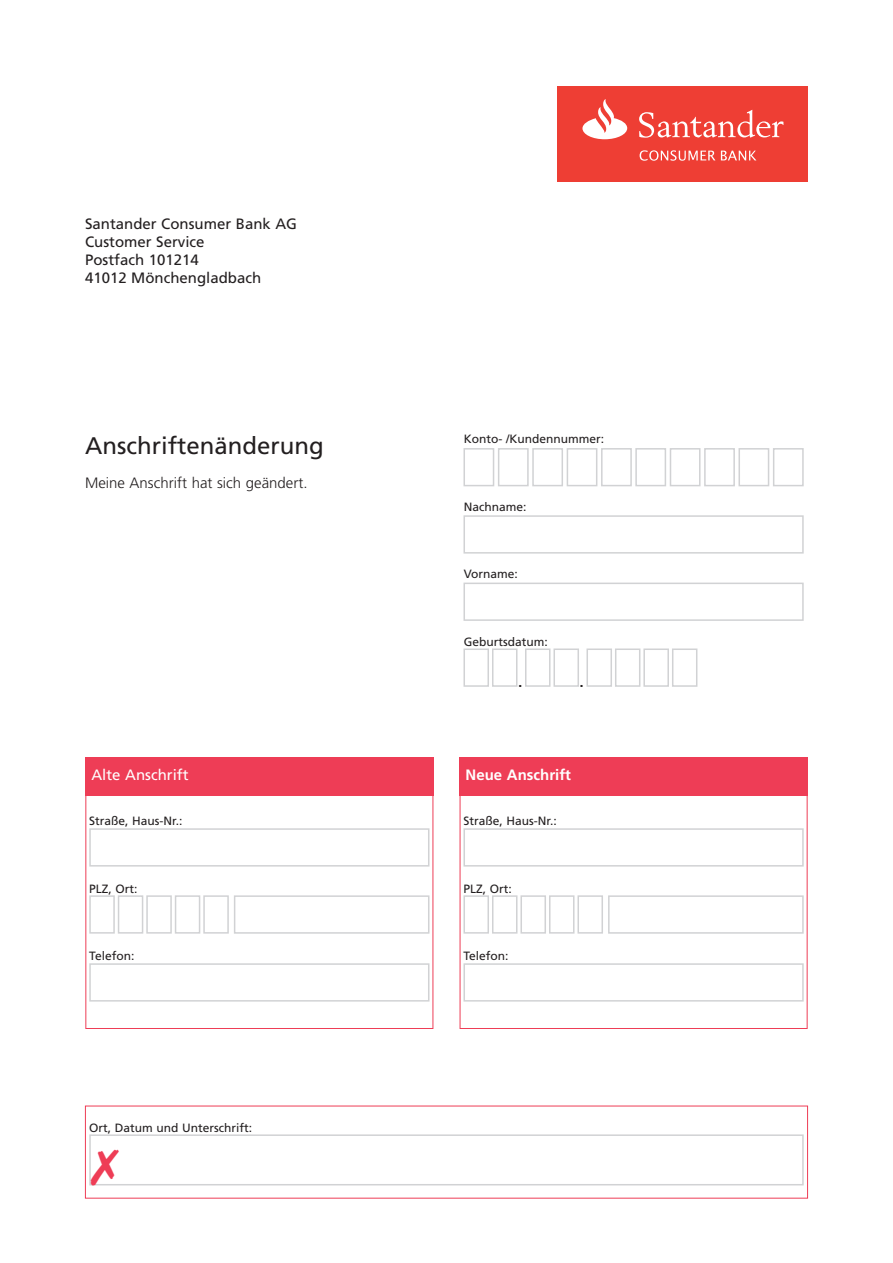
<style>
.page{position:relative;width:893px;height:1263px;background:#fff}
.page>*{position:absolute;margin:0;border:0;box-sizing:border-box;transform-origin:0 0}
.t1{font:24px "Frutiger LT";color:#231f20}
.t2{font:18px "Frutiger LT";color:#231f20}
.t3{font:15px/18px "Frutiger LT";color:#231f20}
.t4{font:300 15px "Frutiger LT";color:#231f20}
.t5{font:15px "Frutiger LT";color:#fff}
.t6{font:700 15px "Frutiger LT";color:#fff}
.t7{font:12px "Frutiger LT";color:#231f20}
</style>
<div class="page">
<div style="left:557px;top:86px;width:251px;height:96px;background:#ee3e34"></div>
<svg style="left:639px;top:110px;width:144px;height:28px"></svg>
<svg style="left:582px;top:99px;width:45px;height:40px"></svg>
<svg style="left:640px;top:150px;width:75px;height:11px"></svg>
<svg style="left:721px;top:151px;width:35px;height:9px"></svg>
<div style="left:89px;top:828px;width:340px;height:38px;border:2px solid #d1d2d4"></div>
<div style="left:89px;top:1134px;width:715px;height:51px;border:2px solid #d1d2d4"></div>
<div style="left:85px;top:757px;width:349px;height:38px;background:#ee3d56"></div>
<div style="left:89px;top:895px;width:26px;height:39px;border:2px solid #d1d2d4"></div>
<div style="left:118px;top:895px;width:25px;height:39px;border:2px solid #d1d2d4"></div>
<div style="left:146px;top:895px;width:26px;height:39px;border:2px solid #d1d2d4"></div>
<div style="left:175px;top:895px;width:25px;height:39px;border:2px solid #d1d2d4"></div>
<div style="left:203px;top:895px;width:26px;height:39px;border:2px solid #d1d2d4"></div>
<div style="left:463px;top:648px;width:26px;height:39px;border:2px solid #d1d2d4"></div>
<div style="left:492px;top:648px;width:25px;height:39px;border:2px solid #d1d2d4"></div>
<div style="left:525px;top:648px;width:25px;height:39px;border:2px solid #d1d2d4"></div>
<div style="left:553px;top:648px;width:26px;height:39px;border:2px solid #d1d2d4"></div>
<div style="left:586px;top:648px;width:26px;height:39px;border:2px solid #d1d2d4"></div>
<div style="left:615px;top:648px;width:25px;height:39px;border:2px solid #d1d2d4"></div>
<div style="left:643px;top:648px;width:26px;height:39px;border:2px solid #d1d2d4"></div>
<div style="left:672px;top:648px;width:25px;height:39px;border:2px solid #d1d2d4"></div>
<div style="left:463px;top:448px;width:31px;height:38px;border:2px solid #d1d2d4"></div>
<div style="left:498px;top:448px;width:31px;height:38px;border:2px solid #d1d2d4"></div>
<div style="left:532px;top:448px;width:31px;height:38px;border:2px solid #d1d2d4"></div>
<div style="left:567px;top:448px;width:30px;height:38px;border:2px solid #d1d2d4"></div>
<div style="left:601px;top:448px;width:31px;height:38px;border:2px solid #d1d2d4"></div>
<div style="left:635px;top:448px;width:31px;height:38px;border:2px solid #d1d2d4"></div>
<div style="left:670px;top:448px;width:30px;height:38px;border:2px solid #d1d2d4"></div>
<div style="left:704px;top:448px;width:31px;height:38px;border:2px solid #d1d2d4"></div>
<div style="left:738px;top:448px;width:31px;height:38px;border:2px solid #d1d2d4"></div>
<div style="left:773px;top:448px;width:31px;height:38px;border:2px solid #d1d2d4"></div>
<div style="left:463px;top:515px;width:341px;height:39px;border:2px solid #d1d2d4"></div>
<div style="left:463px;top:583px;width:341px;height:38px;border:2px solid #d1d2d4"></div>
<div style="left:234px;top:895px;width:195px;height:39px;border:2px solid #d1d2d4"></div>
<div style="left:89px;top:963px;width:340px;height:38px;border:2px solid #d1d2d4"></div>
<div style="left:463px;top:828px;width:341px;height:38px;border:2px solid #d1d2d4"></div>
<div style="left:459px;top:757px;width:349px;height:38px;background:#ee3d56"></div>
<div style="left:463px;top:895px;width:26px;height:39px;border:2px solid #d1d2d4"></div>
<div style="left:492px;top:895px;width:25px;height:39px;border:2px solid #d1d2d4"></div>
<div style="left:520px;top:895px;width:26px;height:39px;border:2px solid #d1d2d4"></div>
<div style="left:549px;top:895px;width:25px;height:39px;border:2px solid #d1d2d4"></div>
<div style="left:577px;top:895px;width:26px;height:39px;border:2px solid #d1d2d4"></div>
<div style="left:608px;top:895px;width:196px;height:39px;border:2px solid #d1d2d4"></div>
<div style="left:463px;top:963px;width:341px;height:38px;border:2px solid #d1d2d4"></div>
<svg style="left:91px;top:1150px;width:28px;height:35px"></svg>
<p class="t3" style="left:85px;top:216px;width:214px">Santander Consumer Bank AG<br>Customer Service<br>Postfach 101214<br>41012 Mönchengladbach</p>
<h1 class="t1" style="left:85px;top:436px;width:240px">Anschriftenänderung</h1>
<p class="t4" style="left:85px;top:476px;width:224px">Meine Anschrift hat sich geändert.</p>
<p class="t7" style="left:464px;top:434px;width:142px">Konto- /Kundennummer:</p>
<p class="t7" style="left:464px;top:501px;width:64px">Nachname:</p>
<p class="t7" style="left:464px;top:569px;width:56px">Vorname:</p>
<p class="t7" style="left:464px;top:636px;width:86px">Geburtsdatum:</p>
<h2 class="t2" style="left:518px;top:673px;width:7px">.</h2>
<h2 class="t2" style="left:579px;top:673px;width:7px">.</h2>
<p class="t5" style="left:91px;top:769px;width:99px">Alte Anschrift</p>
<p class="t6" style="left:466px;top:769px;width:107px">Neue Anschrift</p>
<p class="t7" style="left:89px;top:816px;width:95px">Straße, Haus-Nr.:</p>
<p class="t7" style="left:463px;top:816px;width:95px">Straße, Haus-Nr.:</p>
<p class="t7" style="left:89px;top:884px;width:50px">PLZ, Ort:</p>
<p class="t7" style="left:463px;top:884px;width:50px">PLZ, Ort:</p>
<p class="t7" style="left:89px;top:951px;width:47px">Telefon:</p>
<p class="t7" style="left:463px;top:951px;width:47px">Telefon:</p>
<p class="t7" style="left:89px;top:1122px;width:164px">Ort, Datum und Unterschrift:</p>
</div>
